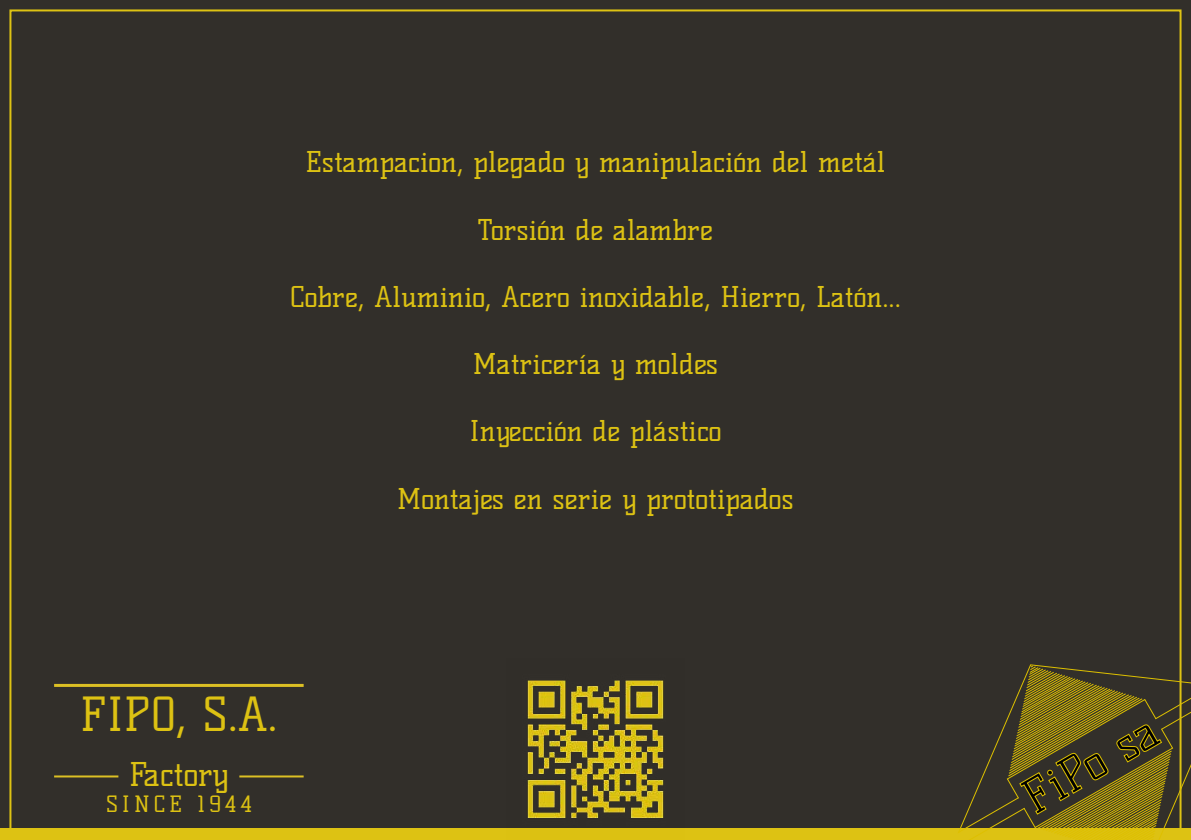
<style>
.page{position:relative;width:1191px;height:840px;background:#fff}
.page>*{position:absolute;margin:0;border:0;box-sizing:border-box;transform-origin:0 0}
.t1{font:46.6px "Kelly Slab";color:#000}
.t2{font:46px "Kelly Slab";color:#ddc213}
.t3{font:32px "Kelly Slab";color:#ddc213}
.t4{font:28px "Kelly Slab";color:#ddc213}
.t5{font:22px "Kelly Slab";letter-spacing:.18em;color:#ddc213}
</style>
<div class="page">
<div style="left:0;top:0;width:1191px;height:839px;background:#322f2a"></div>
<div style="left:0;top:828px;width:1191px;height:11px;background:#ddc213"></div>
<svg style="left:963px;top:665px;width:228px;height:174px"></svg>
<img style="left:527px;top:680px;width:137px;height:138px">
<hr style="left:54px;top:683px;width:250px;height:3px;background:#dcc024">
<hr style="left:54px;top:775px;width:64px;height:2px;background:#dcc024">
<hr style="left:239px;top:775px;width:65px;height:2px;background:#dcc024">
<p class="t4" style="left:305px;top:145px;width:581px">Estampacion, plegado y manipulación del metál</p>
<p class="t4" style="left:478px;top:212px;width:237px">Torsión de alambre</p>
<p class="t4" style="left:290px;top:280px;width:612px">Cobre, Aluminio, Acero inoxidable, Hierro, Latón...</p>
<p class="t4" style="left:473px;top:347px;width:247px">Matricería y moldes</p>
<p class="t4" style="left:469px;top:414px;width:254px">Inyección de plástico</p>
<p class="t4" style="left:397px;top:481px;width:398px">Montajes en serie y prototipados</p>
<h2 class="t2" style="left:80px;top:686px;width:199px">FIPO, S.A.</h2>
<p class="t3" style="left:129px;top:754px;width:101px">Factory</p>
<p class="t5" style="left:106px;top:790px;width:147px">SINCE 1944</p>
<h1 class="t1" style="left:1012px;top:776px;width:150px;rotate:-30deg">FiPo sa</h1>
</div>
